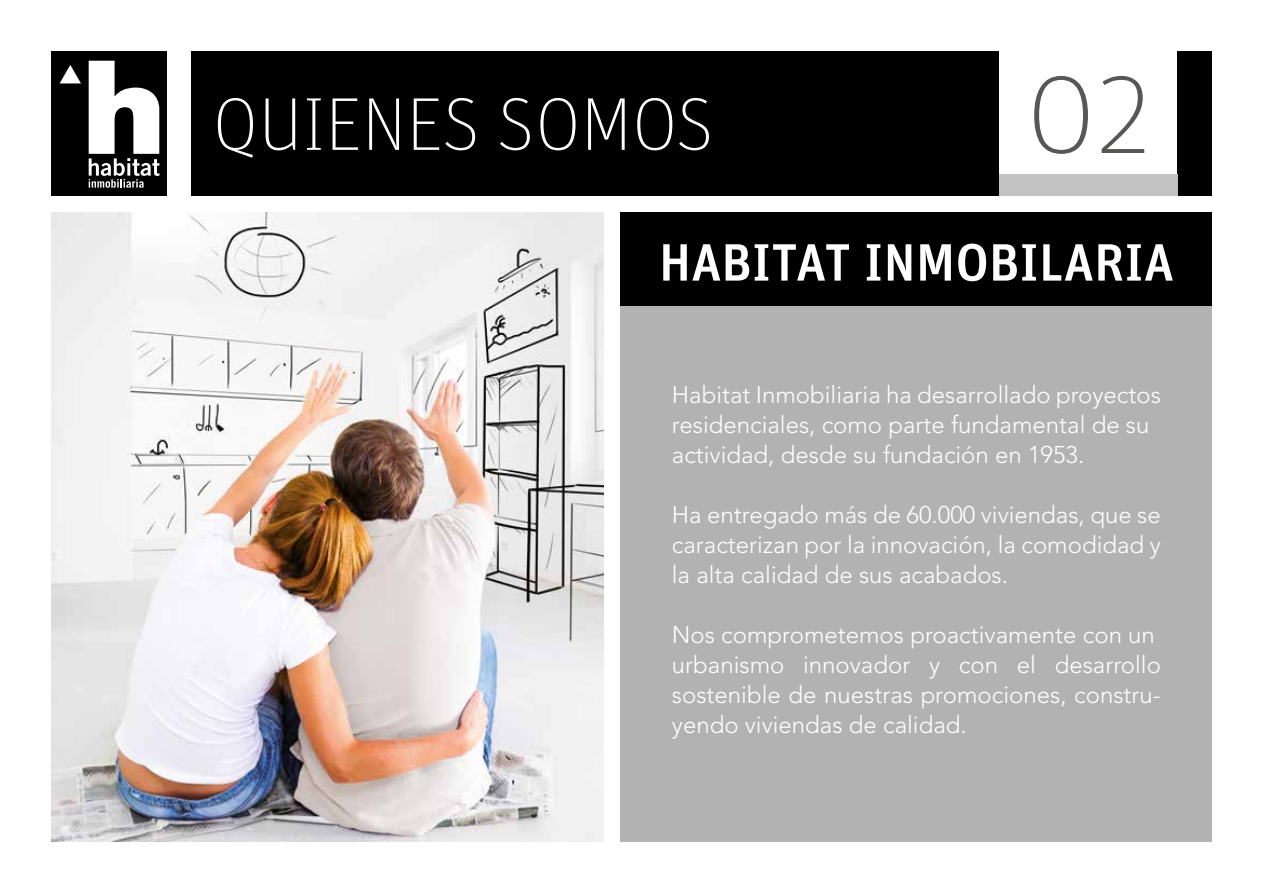
<style>
.page{position:relative;width:1263px;height:893px;background:#fff}
.page>*{position:absolute;margin:0;border:0;box-sizing:border-box;transform-origin:0 0}
.t1{font:100 120px "Unit";color:#575756}
.t2{font:100 75px "Unit";color:#fff}
.t3{font:500 52.5px "Unit";color:#fff}
.t4{font:300 24px/30px "Avenir";color:#fff}
</style>
<div class="page">
<div style="left:51px;top:51px;width:116px;height:145px;background:#000"></div>
<svg style="left:89px;top:61px;width:70px;height:127px"></svg>
<svg style="left:60px;top:65px;width:21px;height:18px"></svg>
<div style="left:191px;top:51px;width:808px;height:145px;background:#000"></div>
<div style="left:1178px;top:51px;width:34px;height:145px;background:#000"></div>
<div style="left:999px;top:174px;width:179px;height:22px;background:#c2c2c2"></div>
<div style="left:621px;top:213px;width:591px;height:93px;background:#000"></div>
<div style="left:621px;top:306px;width:591px;height:536px;background:#b3b2b2"></div>
<img style="left:51px;top:213px;width:553px;height:629px">
<h2 class="t2" style="left:213px;top:82px;width:503px">QUIENES SOMOS</h2>
<h1 class="t1" style="left:1026px;top:45px;width:126px">02</h1>
<h3 class="t3" style="left:659px;top:231px;width:517px">HABITAT INMOBILARIA</h3>
<p class="t4" style="left:672px;top:380px;width:491px">Habitat Inmobiliaria ha desarrollado proyectos residenciales, como parte fundamental de su actividad, desde su fundación en 1953.</p>
<p class="t4" style="left:672px;top:500px;width:490px;text-align:justify">Ha entregado más de 60.000 viviendas, que se caracterizan por la innovación, la comodidad y la alta calidad de sus acabados.</p>
<p class="t4" style="left:672px;top:620px;width:491px">Nos comprometemos proactivamente con un urbanismo innovador y con el desarrollo sostenible de nuestras promociones, constru&shy;yendo viviendas de calidad.</p>
</div>
